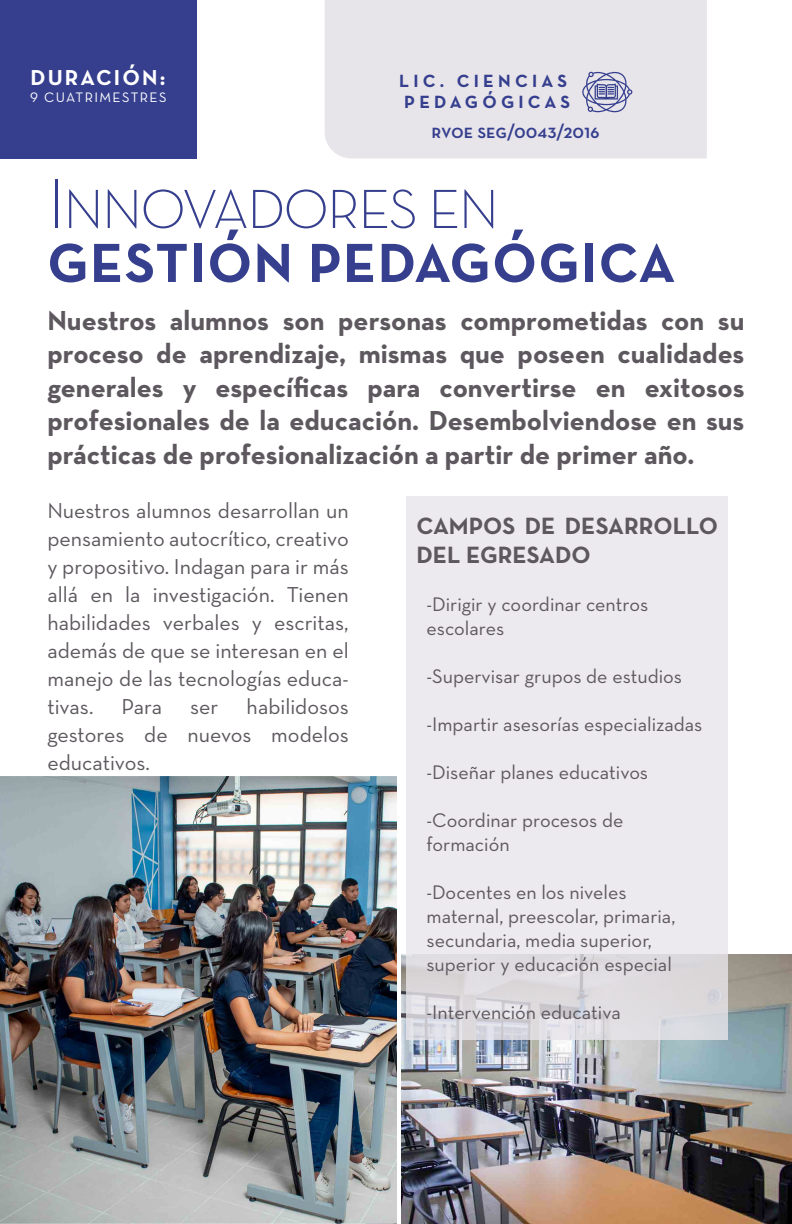
<style>
.page{position:relative;width:792px;height:1224px;background:#fff}
.page>*{position:absolute;margin:0;border:0;box-sizing:border-box;transform-origin:0 0}
.t1{font:700 56px/54px "Neutra Text";letter-spacing:.025em;color:#353f8e}
.t2{font:700 28px/33.6px "Neutra Text";color:#5d585e;text-align:justify}
.t3{font:700 24px/28.8px "Neutra Text";color:#5d585e}
.t4{font:22px/28px "Neutra Text";color:#5d585e;text-align:justify}
.t5{font:700 22px "Neutra Text";letter-spacing:.1em;color:#fff}
.t6{font:20px/24px "Neutra Text";color:#5d585e}
.t7{font:20px "Neutra Text Demi SC";color:#353f8e}
.t8{font:700 18px/20.2px "Neutra Text";letter-spacing:.235em;color:#353f8e}
.t9{font:14px "Neutra Text Book Alt";letter-spacing:.1em;color:#fff}
.s1{font-weight:300;font-size:72px}
.s2{font-weight:300}
</style>
<div class="page">
<img style="left:401px;top:955px;width:391px;height:269px">
<img style="left:0;top:776px;width:397px;height:448px">
<div style="left:406px;top:496px;width:322px;height:543px;background:#e8e5ea"></div>
<div style="left:325px;top:0;width:382px;height:158px;background:#e8e5ea"></div>
<div style="left:0;top:0;width:197px;height:159px;background:#353f8e"></div>
<svg style="left:582px;top:71px;width:50px;height:41px;background:#adaecb"></svg>
<p class="t5" style="left:30px;top:63px;width:137px">DURACIÓN:</p>
<p class="t9" style="left:30px;top:89px;width:138px">9 CUATRIMESTRES</p>
<p class="t8" style="left:399px;top:71px;width:173px">LIC. CIENCIAS<br>PEDAGÓGICAS</p>
<p class="t7" style="left:432px;top:119px;width:170px">rvoe seg/0043/2016</p>
<h1 class="t1" style="left:47px;top:181px;width:630px"><span class="s1">I</span><span class="s2">NNOVADORES EN<br></span>GESTIÓN PEDAGÓGICA</h1>
<p class="t2" style="left:47px;top:303px;width:699px">Nuestros alumnos son personas comprometidas con su proceso de aprendizaje, mismas que poseen cualidades generales y específicas para convertirse en exitosos profesionales de la educación. Desembolviendose en sus prácticas de profesionalización a partir de primer año.</p>
<p class="t4" style="left:47px;top:497px;width:303px">Nuestros alumnos desarrollan un pensamiento autocrítico, creativo y propositivo. Indagan para ir más allá en la investigación. Tienen habilidades verbales y escritas, además de que se interesan en el manejo de las tecnologías educa&shy;tivas.</p>
<p class="t3" style="left:417px;top:511px;width:303px">CAMPOS DE DESARROLLO<br>DEL EGRESADO</p>
<p class="t6" style="left:427px;top:592px;width:223px">-Dirigir y coordinar centros escolares</p>
<p class="t6" style="left:427px;top:664px;width:257px">-Supervisar grupos de estudios</p>
<p class="t6" style="left:427px;top:712px;width:277px">-Impartir asesorías especializadas</p>
<p class="t6" style="left:427px;top:760px;width:223px">-Diseñar planes educativos</p>
<p class="t6" style="left:427px;top:808px;width:198px">-Coordinar procesos de formación</p>
<p class="t6" style="left:427px;top:880px;width:250px">-Docentes en los niveles maternal, preescolar, primaria, secundaria, media superior, superior y educación especial</p>
<p class="t6" style="left:427px;top:1000px;width:196px">-Intervención educativa</p>
<p class="t4" style="left:47px;top:693px;width:303px;text-indent:199px">habilidosos gestores de nuevos modelos educativos.</p>
<p class="t4" style="left:122px;top:693px;width:42px">Para</p>
<p class="t4" style="left:190px;top:693px;width:30px">ser</p>
</div>
